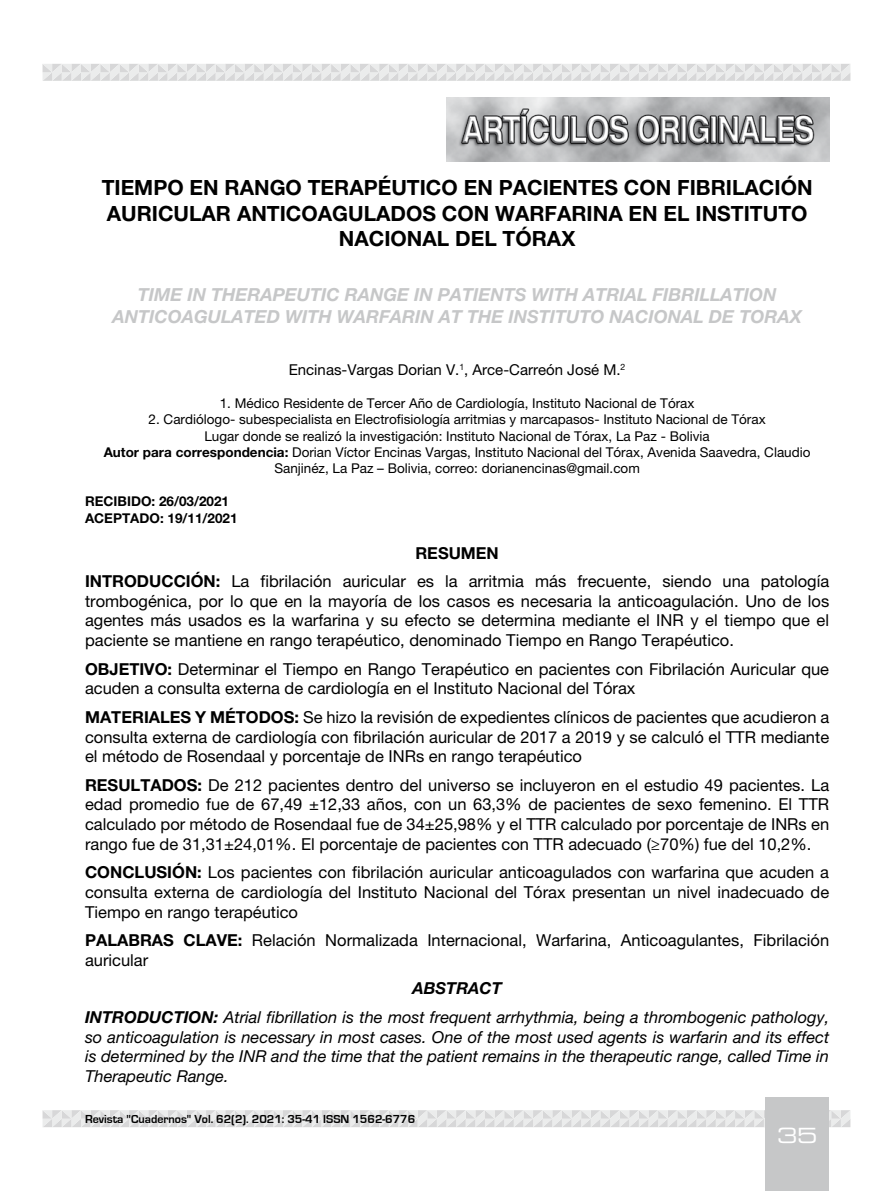
<style>
.page{position:relative;width:893px;height:1191px;background:#fff}
.page>*{position:absolute;margin:0;border:0;box-sizing:border-box;transform-origin:0 0}
.t1{font:700 21px/25.2px "Helvetica Neue LT Std";color:#000;text-align:center}
.t2{font:21px "Eurostile LT Std Ex 2";color:#fff}
.t3{font:italic 700 18px/21.6px "Helvetica Neue LT Std";color:#c6c7c8;text-align:center}
.t4{font:16.5px/19.8px "Helvetica Neue LT Std";color:#000;text-align:justify}
.t5{font:italic 16.5px/19.8px "Helvetica Neue LT Std";color:#000;text-align:center}
.t6{font:15px "Helvetica Neue LT Std";color:#000}
.t7{font:13.5px/16.2px "Helvetica Neue LT Std";color:#000;text-align:center}
.t8{font:700 13.5px/16.2px "Helvetica Neue LT Std";color:#000}
.t9{font:700 12px "Eurostile";color:#000}
.s1{font-weight:700}
</style>
<div class="page">
<svg style="left:43px;top:64px;width:807px;height:17px;background:#e2e3e3"></svg>
<svg style="left:43px;top:1110px;width:807px;height:17px;background:#e2e3e3"></svg>
<div style="left:765px;top:1097px;width:64px;height:94px;background:#c6c7c8"></div>
<img style="left:446px;top:98px;width:383px;height:64px">
<p class="t1" style="left:102px;top:175px;width:712px">TIEMPO EN RANGO TERAPÉUTICO EN PACIENTES CON FIBRILACIÓN<br>AURICULAR ANTICOAGULADOS CON WARFARINA EN EL INSTITUTO<br>NACIONAL DEL TÓRAX</p>
<p class="t3" style="left:113px;top:284px;width:691px">TIME IN THERAPEUTIC RANGE IN PATIENTS WITH ATRIAL FIBRILLATION<br>ANTICOAGULATED WITH WARFARIN AT THE INSTITUTO NACIONAL DE TORAX</p>
<p class="t6" style="left:289px;top:361px;width:338px">Encinas-Vargas Dorian V.<sup>1</sup>, Arce-Carreón José M.<sup>2</sup></p>
<p class="t7" style="left:220px;top:395px;width:476px">1. Médico Residente de Tercer Año de Cardiología, Instituto Nacional de Tórax</p>
<p class="t7" style="left:104px;top:411px;width:708px">2. Cardiólogo- subespecialista en Electrofisiología arritmias y marcapasos- Instituto Nacional de Tórax<br>Lugar donde se realizó la investigación: Instituto Nacional de Tórax, La Paz - Bolivia<br><span class="s1">Autor para correspondencia:</span> Dorian Víctor Encinas Vargas, Instituto Nacional del Tórax, Avenida Saavedra, Claudio Sanjinéz, La Paz – Bolivia, correo: dorianencinas@gmail.com</p>
<p class="t8" style="left:85px;top:493px;width:154px">RECIBIDO: 26/03/2021<br>ACEPTADO: 19/11/2021</p>
<p class="t4" style="left:85px;top:538px;width:746px;line-height:28.3px;text-align:center"><span class="s1">RESUMEN<br>INTRODUCCIÓN:</span> La fibrilación auricular es la arritmia más frecuente, siendo una patología</p>
<p class="t4" style="left:85px;top:590px;width:746px">trombogénica, por lo que en la mayoría de los casos es necesaria la anticoagulación. Uno de los agentes más usados es la warfarina y su efecto se determina mediante el INR y el tiempo que el paciente se mantiene en rango terapéutico, denominado Tiempo en Rango Terapéutico.</p>
<p class="t4" style="left:85px;top:658px;width:746px"><span class="s1">OBJETIVO:</span> Determinar el Tiempo en Rango Terapéutico en pacientes con Fibrilación Auricular que acuden a consulta externa de cardiología en el Instituto Nacional del Tórax</p>
<p class="t4" style="left:85px;top:706px;width:746px"><span class="s1">MATERIALES Y MÉTODOS:</span> Se hizo la revisión de expedientes clínicos de pacientes que acudieron a consulta externa de cardiología con fibrilación auricular de 2017 a 2019 y se calculó el TTR mediante el método de Rosendaal y porcentaje de INRs en rango terapéutico</p>
<p class="t4" style="left:85px;top:774px;width:746px"><span class="s1">RESULTADOS:</span> De 212 pacientes dentro del universo se incluyeron en el estudio 49 pacientes. La edad promedio fue de 67,49 ±12,33 años, con un 63,3% de pacientes de sexo femenino. El TTR calculado por método de Rosendaal fue de 34±25,98% y el TTR calculado por porcentaje de INRs en rango fue de 31,31±24,01%. El porcentaje de pacientes con TTR adecuado (≥70%) fue del 10,2%.</p>
<p class="t4" style="left:85px;top:862px;width:746px"><span class="s1">CONCLUSIÓN:</span> Los pacientes con fibrilación auricular anticoagulados con warfarina que acuden a consulta externa de cardiología del Instituto Nacional del Tórax presentan un nivel inadecuado de Tiempo en rango terapéutico</p>
<p class="t4" style="left:85px;top:930px;width:746px"><span class="s1">PALABRAS CLAVE:</span> Relación Normalizada Internacional, Warfarina, Anticoagulantes, Fibrilación auricular</p>
<p class="t5" style="left:85px;top:974px;width:746px;line-height:28.3px"><span class="s1">ABSTRACT<br>INTRODUCTION:</span> Atrial fibrillation is the most frequent arrhythmia, being a thrombogenic pathology,</p>
<p class="t5" style="left:85px;top:1026px;width:746px;text-align:justify">so anticoagulation is necessary in most cases. One of the most used agents is warfarin and its effect is determined by the INR and the time that the patient remains in the therapeutic range, called Time in Therapeutic Range.</p>
<p class="t9" style="left:85px;top:1112px;width:332px">Revista "Cuadernos" Vol. 62(2). 2021: 35-41 ISSN 1562-6776</p>
<p class="t2" style="left:777px;top:1121px;width:42px">35</p>
</div>
